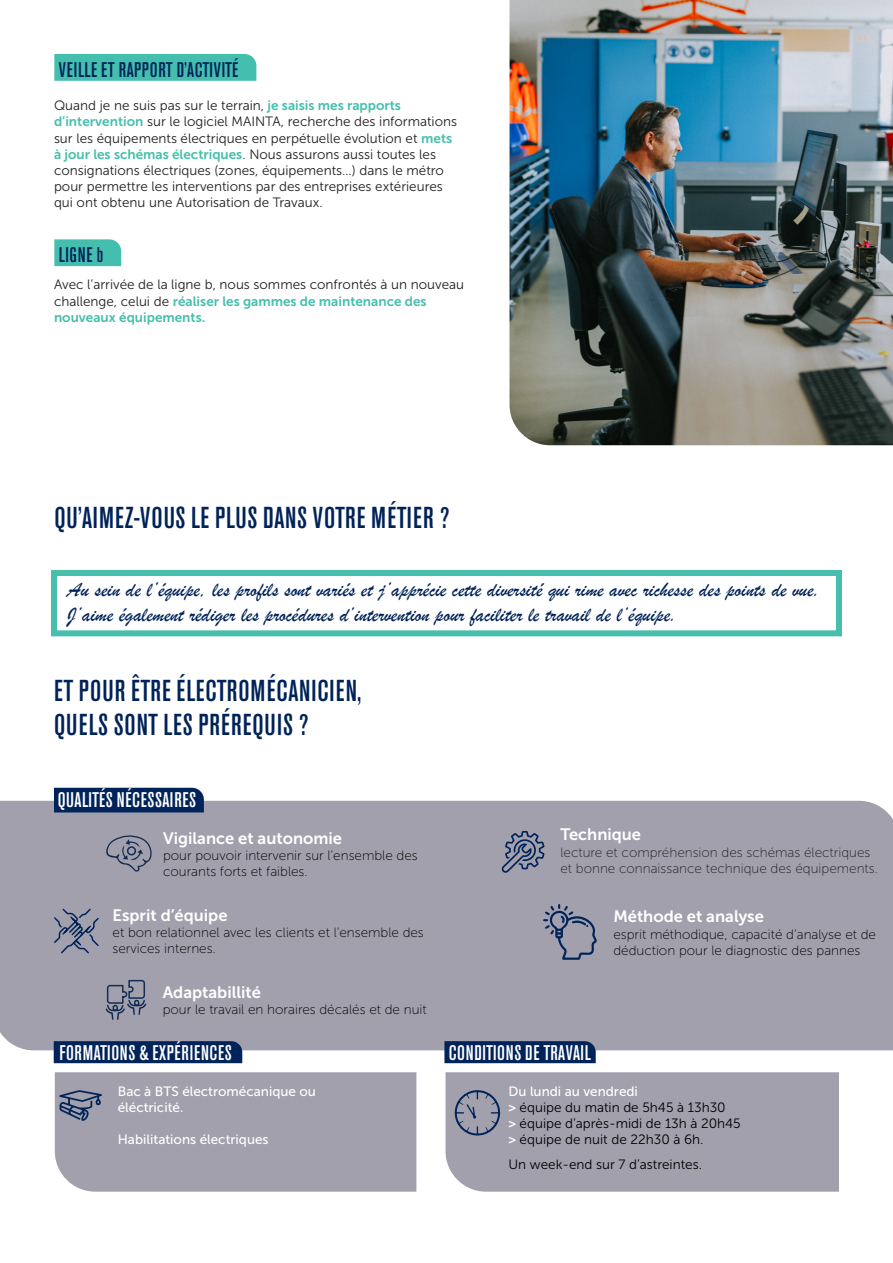
<style>
.page{position:relative;width:893px;height:1263px;background:#fff}
.page>*{position:absolute;margin:0;border:0;box-sizing:border-box;transform-origin:0 0}
.t1{font:500 condensed 30px/34.5px "Akzidenz Grotesk BE";letter-spacing:.03em;color:#002359}
.t2{font:21px/25.2px "Brush Script";color:#002359}
.t3{font:500 condensed 21px "Akzidenz Grotesk BE";letter-spacing:.03em;color:#fff}
.t4{font:500 condensed 21px "Akzidenz Grotesk BE";letter-spacing:.02em;color:#002359}
.t5{font:16.5px "Museo Sans 700";color:#fff}
.t6{font:13.5px/16.2px "Museo Sans 300";color:#231f20}
.t7{font:13.5px/16.2px "Museo Sans 100";color:#000}
.t8{font:13.5px/16.2px "Museo Sans 300";color:#000}
.t9{font:13.5px/16.2px "Museo Sans 100";color:#231f20}
.t10{font:13.5px/16.2px "Museo Sans 500";color:#fff}
.s1{font-family:"Museo Sans 700";color:#45bfad}
.s2{font-family:"Museo Sans 500";color:#fff}
.s3{font-family:"Museo Sans 700";color:#fff}
</style>
<div class="page">
<div style="left:54px;top:54px;width:202px;height:27px;background:#45bfad"></div>
<img style="left:510px;top:0;width:383px;height:445px">
<div style="left:0;top:801px;width:893px;height:249px;background:#a2a0ad"></div>
<div style="left:445px;top:1072px;width:394px;height:120px;background:#a2a0ad"></div>
<div style="left:444px;top:1041px;width:152px;height:22px;background:#002359"></div>
<svg style="left:455px;top:1090px;width:45px;height:45px;background:#84899d"></svg>
<div style="left:54px;top:1041px;width:188px;height:22px;background:#002359"></div>
<div style="left:54px;top:239px;width:67px;height:27px;background:#45bfad"></div>
<div style="left:51px;top:570px;width:791px;height:66px;background:#fff;border:6px solid #48bfac"></div>
<svg style="left:53px;top:907px;width:47px;height:48px;background:#878b9f"></svg>
<div style="left:54px;top:788px;width:150px;height:24px;background:#002359"></div>
<svg style="left:104px;top:979px;width:43px;height:42px;background:#828699"></svg>
<svg style="left:105px;top:834px;width:47px;height:38px;background:#8a8c9d"></svg>
<svg style="left:502px;top:831px;width:42px;height:42px;background:#757d95"></svg>
<svg style="left:543px;top:904px;width:54px;height:56px;background:#85899d"></svg>
<div style="left:55px;top:1072px;width:361px;height:120px;background:#a2a0ad"></div>
<p class="t4" style="left:59px;top:57px;width:181px">VEILLE ET RAPPORT D’ACTIVITÉ</p>
<p class="t6" style="left:54px;top:98px;width:405px">Quand je ne suis pas sur le terrain, <span class="s1">je saisis mes rapports d’intervention</span> sur le logiciel MAINTA, recherche des informations sur les équipements électriques en perpétuelle évolution et <span class="s1">mets à jour les schémas électriques</span>. Nous assurons aussi toutes les consignations électriques (zones, équipements…) dans le métro pour permettre les interventions par des entreprises extérieures qui ont obtenu une Autorisation de Travaux.</p>
<p class="t4" style="left:59px;top:243px;width:46px">LIGNE b</p>
<p class="t6" style="left:54px;top:277px;width:412px">Avec l’arrivée de la ligne b, nous sommes confrontés à un nouveau challenge, celui de <span class="s1">réaliser les gammes de maintenance des nouveaux équipements.</span></p>
<p class="t1" style="left:54px;top:500px;width:396px">QU’AIMEZ-VOUS LE PLUS DANS VOTRE MÉTIER ?</p>
<p class="t2" style="left:67px;top:577px;width:754px">Au sein de l’équipe, les profils sont variés et j’apprécie cette diversité qui rime avec richesse des points de vue.<br>J’aime également rédiger les procédures d’intervention pour faciliter le travail de l’équipe.</p>
<p class="t1" style="left:54px;top:673px;width:309px">ET POUR ÊTRE ÉLECTROMÉCANICIEN,<br>QUELS SONT LES PRÉREQUIS ?</p>
<p class="t3" style="left:58px;top:788px;width:140px">QUALITÉS NÉCESSAIRES</p>
<p class="t5" style="left:163px;top:829px;width:180px">Vigilance et autonomie</p>
<p class="t7" style="left:163px;top:847px;width:256px">pour pouvoir intervenir sur l’ensemble des courants forts et faibles.</p>
<p class="t5" style="left:113px;top:906px;width:116px">Esprit d’équipe</p>
<p class="t7" style="left:113px;top:925px;width:313px">et bon relationnel avec les clients et l’ensemble des services internes.</p>
<p class="t5" style="left:163px;top:983px;width:100px">Adaptabillité</p>
<p class="t7" style="left:163px;top:1002px;width:266px">pour le travail en horaires décalés et de nuit</p>
<p class="t3" style="left:60px;top:1041px;width:174px">FORMATIONS &amp; EXPÉRIENCES</p>
<p class="t10" style="left:118px;top:1083px;width:200px">Bac à BTS électromécanique ou éléctricité.</p>
<p class="t10" style="left:118px;top:1132px;width:152px">Habilitations électriques</p>
<p class="t5" style="left:560px;top:825px;width:82px">Technique</p>
<p class="t9" style="left:560px;top:844px;width:319px">lecture et compréhension des schémas électriques et bonne connaissance technique des équipements.</p>
<p class="t5" style="left:613px;top:907px;width:152px">Méthode et analyse</p>
<p class="t7" style="left:613px;top:926px;width:264px">esprit méthodique, capacité d’analyse et de déduction pour le diagnostic des pannes</p>
<p class="t3" style="left:449px;top:1041px;width:144px">CONDITIONS DE TRAVAIL</p>
<p class="t8" style="left:508px;top:1083px;width:219px"><span class="s2">Du lundi au vendredi<br></span><span class="s3">&gt;</span> équipe du matin de 5h45 à 13h30</p>
<p class="t8" style="left:508px;top:1115px;width:234px"><span class="s3">&gt;</span> équipe d’après-midi de 13h à 20h45</p>
<p class="t8" style="left:508px;top:1132px;width:196px"><span class="s3">&gt;</span> équipe de nuit de 22h30 à 6h.</p>
<p class="t8" style="left:508px;top:1156px;width:195px">Un week-end sur 7 d’astreintes.</p>
</div>
